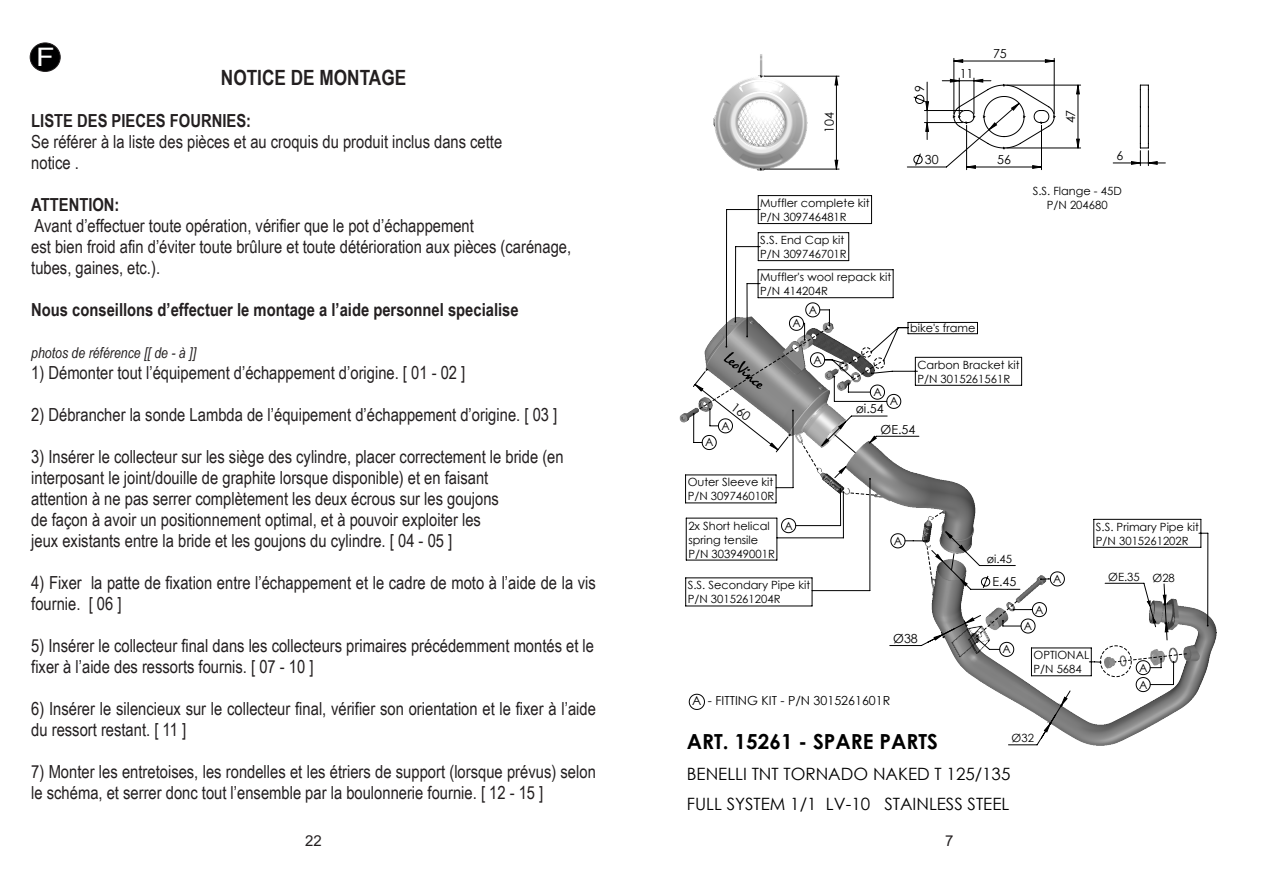
<style>
.page{position:relative;width:1263px;height:893px;background:#fff}
.page>*{position:absolute;margin:0;border:0;box-sizing:border-box;transform-origin:0 0}
.t1{font:25.5px "Arial";color:#fff;scale:1.19 1}
.t2{font:700 21px "Arial Narrow";color:#231f20}
.t3{font:700 20.7px "Century Gothic";color:#000}
.t4{font:18px/21px "Arial Narrow";color:#231f20}
.t5{font:700 18px "Arial Narrow";color:#231f20}
.t6{font:16.95px/30.3px "Century Gothic";color:#000}
.t7{font:italic 15px "Arial Narrow";color:#231f20}
.t8{font:15px "Arial";color:#231f20}
.t9{font:12.45px/20.2px "Century Gothic";color:#000}
.t10{font:11.25px/14px "Century Gothic";color:#000}
</style>
<div class="page">
<div style="left:30px;top:43px;width:30px;height:28px;background:#000001;border-radius:50%"></div>
<div style="left:30px;top:43px;width:31px;height:29px;border:1px solid #231f20;border-radius:50%"></div>
<img style="left:713px;top:54px;width:109px;height:117px">
<svg style="left:1140px;top:85px;width:9px;height:18px"></svg>
<svg style="left:689px;top:694px;width:16px;height:16px"></svg>
<svg style="left:759px;top:167px;width:4px;height:4px"></svg>
<svg style="left:758px;top:196px;width:1px;height:27px"></svg>
<hr style="left:758px;top:195px;width:113px;height:1px;background:#000">
<hr style="left:758px;top:223px;width:113px;height:1px;background:#000">
<hr style="left:758px;top:232px;width:91px;height:1px;background:#000">
<hr style="left:758px;top:260px;width:91px;height:1px;background:#000">
<hr style="left:758px;top:269px;width:135px;height:1px;background:#000">
<hr style="left:758px;top:297px;width:135px;height:1px;background:#000">
<hr style="left:735px;top:247px;width:1px;height:75px;background:#000">
<svg style="left:736px;top:233px;width:24px;height:28px"></svg>
<hr style="left:726px;top:210px;width:1px;height:137px;background:#000">
<hr style="left:726px;top:209px;width:34px;height:1px;background:#000">
<hr style="left:747px;top:284px;width:1px;height:52px;background:#000">
<svg style="left:747px;top:270px;width:13px;height:28px"></svg>
<svg style="left:685px;top:309px;width:523px;height:376px"></svg>
<hr style="left:764px;top:169px;width:75px;height:1px;background:#000">
<hr style="left:764px;top:76px;width:75px;height:1px;background:#000">
<hr style="left:1007px;top:85px;width:74px;height:1px;background:#000">
<svg style="left:693px;top:325px;width:515px;height:338px"></svg>
<svg style="left:934px;top:60px;width:120px;height:580px"></svg>
<svg style="left:834px;top:76px;width:4px;height:27px"></svg>
<svg style="left:1076px;top:85px;width:4px;height:18px"></svg>
<svg style="left:942px;top:531px;width:245px;height:214px"></svg>
<svg style="left:822px;top:103px;width:335px;height:483px"></svg>
<svg style="left:913px;top:82px;width:16px;height:58px"></svg>
<svg style="left:693px;top:321px;width:192px;height:150px"></svg>
<p class="t1" style="left:36px;top:39px;width:17px">F</p>
<p class="t2" style="left:221px;top:62px;width:187px">NOTICE DE MONTAGE</p>
<p class="t5" style="left:31px;top:107px;width:221px">LISTE DES PIECES FOURNIES:</p>
<p class="t4" style="left:31px;top:130px;width:472px">Se référer à la liste des pièces et au croquis du produit inclus dans cette</p>
<p class="t4" style="left:31px;top:151px;width:49px">notice .</p>
<p class="t5" style="left:31px;top:191px;width:90px">ATTENTION:</p>
<p class="t4" style="left:35px;top:214px;width:441px">Avant d’effectuer toute opération, vérifier que le pot d’échappement</p>
<p class="t4" style="left:31px;top:235px;width:541px">est bien froid afin d’éviter toute brûlure et toute détérioration aux pièces (carénage,</p>
<p class="t4" style="left:31px;top:256px;width:130px">tubes, gaines, etc.).</p>
<p class="t5" style="left:31px;top:296px;width:489px">Nous conseillons d’effectuer le montage a l’aide personnel specialise</p>
<p class="t7" style="left:31px;top:342px;width:166px">photos de référence [[ de - à ]]</p>
<p class="t4" style="left:31px;top:361px;width:436px">1) Démonter tout l’équipement d’échappement d’origine. [ 01 - 02 ]</p>
<p class="t4" style="left:31px;top:403px;width:528px">2) Débrancher la sonde Lambda de l’équipement d’échappement d’origine. [ 03 ]</p>
<p class="t4" style="left:31px;top:445px;width:534px">3) Insérer le collecteur sur les siège des cylindre, placer correctement le bride (en</p>
<p class="t4" style="left:31px;top:466px;width:459px">interposant le joint/douille de graphite lorsque disponible) et en faisant</p>
<p class="t4" style="left:31px;top:487px;width:469px">attention à ne pas serrer complètement les deux écrous sur les goujons</p>
<p class="t4" style="left:31px;top:508px;width:451px">de façon à avoir un positionnement optimal, et à pouvoir exploiter les</p>
<p class="t4" style="left:31px;top:529px;width:422px">jeux existants entre la bride et les goujons du cylindre. [ 04 - 05 ]</p>
<p class="t4" style="left:31px;top:571px;width:566px">4) Fixer la patte de fixation entre l’échappement et le cadre de moto à l’aide de la vis fournie. [ 06 ]</p>
<p class="t4" style="left:31px;top:634px;width:564px">5) Insérer le collecteur final dans les collecteurs primaires précédemment montés et le fixer à l’aide des ressorts fournis. [ 07 - 10 ]</p>
<p class="t4" style="left:31px;top:697px;width:566px">6) Insérer le silencieux sur le collecteur final, vérifier son orientation et le fixer à l’aide du ressort restant. [ 11 ]</p>
<p class="t4" style="left:31px;top:760px;width:566px">7) Monter les entretoises, les rondelles et les étriers de support (lorsque prévus) selon le schéma, et serrer donc tout l’ensemble par la boulonnerie fournie. [ 12 - 15 ]</p>
<p class="t10" style="left:705px;top:435px;width:10px">A</p>
<p class="t10" style="left:721px;top:419px;width:10px">A</p>
<p class="t9" style="left:819px;top:133px;width:22px;rotate:-90deg">104</p>
<p class="t10" style="left:760px;top:196px;width:111px">Muffler complete kit<br>P/N 309746481R</p>
<p class="t10" style="left:760px;top:233px;width:88px">S.S. End Cap kit<br>P/N 309746701R</p>
<p class="t10" style="left:760px;top:270px;width:132px">Muffler's wool repack kit<br>P/N 414204R</p>
<p class="t10" style="left:792px;top:316px;width:10px">A</p>
<p class="t10" style="left:809px;top:303px;width:10px">A</p>
<p class="t10" style="left:813px;top:352px;width:10px">A</p>
<p class="t9" style="left:909px;top:92px;width:8px;rotate:-90deg">9</p>
<p class="t9" style="left:960px;top:63px;width:15px">11</p>
<p class="t9" style="left:925px;top:149px;width:15px">30</p>
<p class="t9" style="left:993px;top:43px;width:15px">75</p>
<p class="t9" style="left:1060px;top:123px;width:15px;rotate:-90deg">47</p>
<p class="t9" style="left:997px;top:149px;width:15px">56</p>
<p class="t9" style="left:1117px;top:145px;width:8px">6</p>
<p class="t10" style="left:1033px;top:184px;width:91px;text-align:center">S.S. Flange - 45D<br>P/N 204680</p>
<p class="t10" style="left:910px;top:321px;width:67px">bike's frame</p>
<p class="t10" style="left:917px;top:358px;width:104px">Carbon Bracket kit<br>P/N 3015261561R</p>
<p class="t10" style="left:873px;top:385px;width:10px">A</p>
<p class="t10" style="left:890px;top:394px;width:10px">A</p>
<p class="t9" style="left:881px;top:398px;width:36px;text-indent:-25px">øi.54<br>ØE.54</p>
<p class="t10" style="left:688px;top:475px;width:88px">Outer Sleeve kit<br>P/N 309746010R</p>
<p class="t10" style="left:688px;top:518px;width:88px">2x Short helical spring tensile<br>P/N 303949001R</p>
<p class="t10" style="left:784px;top:518px;width:10px">A</p>
<p class="t10" style="left:688px;top:578px;width:124px">S.S. Secondary Pipe kit<br>P/N 3015261204R</p>
<p class="t10" style="left:894px;top:534px;width:10px">A</p>
<p class="t9" style="left:893px;top:628px;width:26px">Ø38</p>
<p class="t9" style="left:692px;top:690px;width:200px">A - FITTING KIT - P/N 3015261601R</p>
<p class="t10" style="left:987px;top:552px;width:27px">øi.45</p>
<p class="t9" style="left:992px;top:572px;width:25px">E.45</p>
<p class="t10" style="left:1002px;top:642px;width:10px">A</p>
<p class="t10" style="left:1035px;top:602px;width:10px">A</p>
<p class="t10" style="left:1024px;top:619px;width:10px">A</p>
<p class="t10" style="left:1053px;top:572px;width:10px">A</p>
<p class="t10" style="left:1096px;top:519px;width:104px">S.S. Primary Pipe kit<br>P/N 3015261202R</p>
<p class="t10" style="left:1108px;top:570px;width:33px">ØE.35</p>
<p class="t10" style="left:1152px;top:570px;width:24px">Ø28</p>
<p class="t10" style="left:1033px;top:648px;width:57px">OPTIONAL<br>P/N 5684</p>
<p class="t10" style="left:1139px;top:660px;width:10px">A</p>
<p class="t10" style="left:1139px;top:677px;width:10px">A</p>
<p class="t3" style="left:687px;top:726px;width:253px">ART. 15261 - SPARE PARTS</p>
<p class="t6" style="left:687px;top:758px;width:325px">BENELLI TNT TORNADO NAKED T 125/135<br>FULL SYSTEM 1/1 LV-10 STAINLESS STEEL</p>
<p class="t10" style="left:1011px;top:731px;width:24px">Ø32</p>
<p class="t8" style="left:305px;top:830px;width:18px">22</p>
<p class="t8" style="left:945px;top:830px;width:10px">7</p>
</div>
